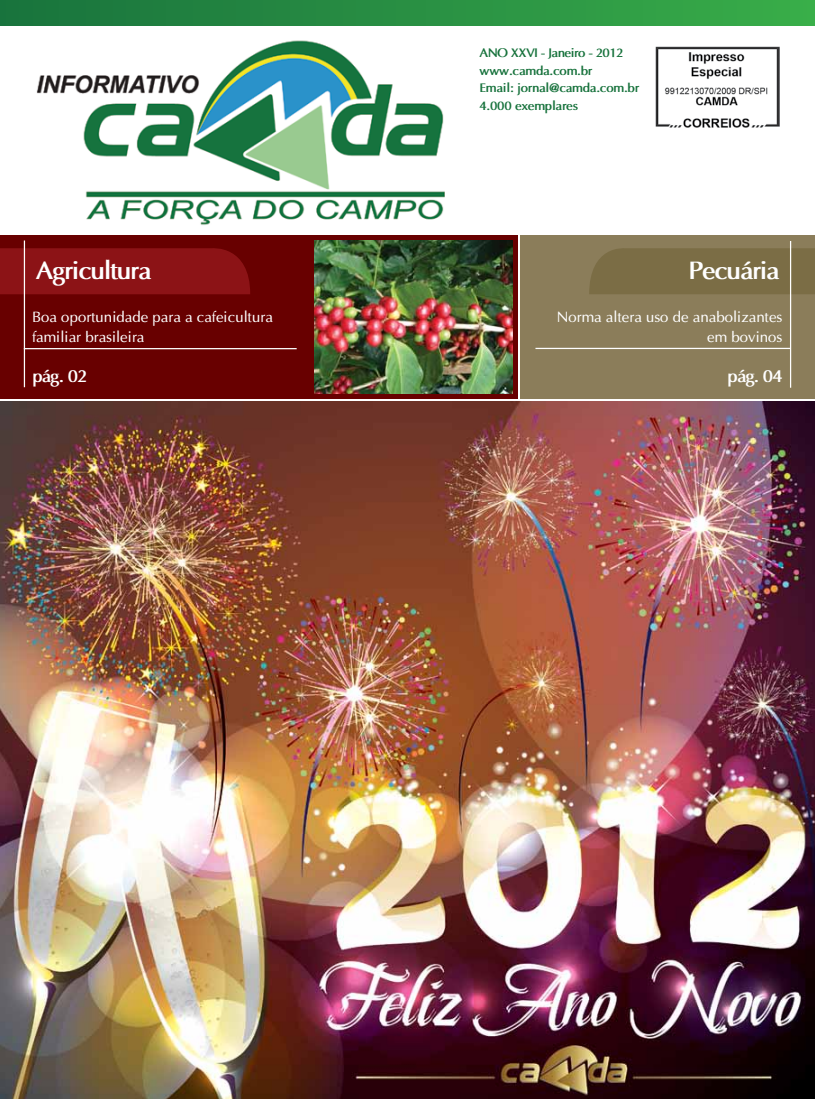
<style>
.page{position:relative;width:815px;height:1099px;background:#fff}
.page>*{position:absolute;margin:0;border:0;box-sizing:border-box;transform-origin:0 0}
.t1{font:700 25px "Optima";letter-spacing:-.06em;color:#fff}
.t2{font:700 17.5px "Optima";letter-spacing:-.06em;color:#fff}
.t3{font:15px/20px "Optima";color:#fff}
.t4{font:700 12.5px/17.5px "Optima";letter-spacing:-.03em;color:#17723c}
</style>
<div class="page">
<img style="left:36px;top:40px;width:744px;height:185px">
<div style="left:0;top:0;width:815px;height:26px;background:linear-gradient(to right,#19723d,#39ad49)"></div>
<img style="left:656px;top:46px;width:123px;height:82px">
<div style="left:521px;top:235px;width:294px;height:163px;background:#8b7d5a"></div>
<img style="left:0;top:401px;width:815px;height:697px">
<div style="left:589px;top:247px;width:226px;height:47px;background:#7b6d45"></div>
<hr style="left:535px;top:348px;width:255px;height:1px;background:#fff">
<div style="left:0;top:235px;width:518px;height:163px;background:#680000"></div>
<svg style="left:0;top:247px;width:250px;height:47px;background:#8a1215"></svg>
<hr style="left:24px;top:348px;width:273px;height:1px;background:#fff">
<img style="left:314px;top:240px;width:199px;height:153px">
<hr style="left:24px;top:240px;width:1px;height:147px;background:#fff">
<hr style="left:790px;top:241px;width:1px;height:147px;background:#fff">
<h1 class="t1" style="left:36px;top:255px;width:117px">Agricultura</h1>
<p class="t4" style="left:479px;top:44px;width:161px">ANO XXVI - Janeiro - 2012 www.camda.com.br<br>Email: jornal@camda.com.br<br>4.000 exemplares</p>
<h1 class="t1" style="left:689px;top:255px;width:93px">Pecuária</h1>
<p class="t3" style="left:32px;top:307px;width:242px">Boa oportunidade para a cafeicultura familiar brasileira</p>
<p class="t3" style="left:557px;top:307px;width:227px;text-align:right">Norma altera uso de anabolizantes em bovinos</p>
<p class="t2" style="left:32px;top:365px;width:57px">pág. 02</p>
<p class="t2" style="left:728px;top:365px;width:57px">pág. 04</p>
</div>
